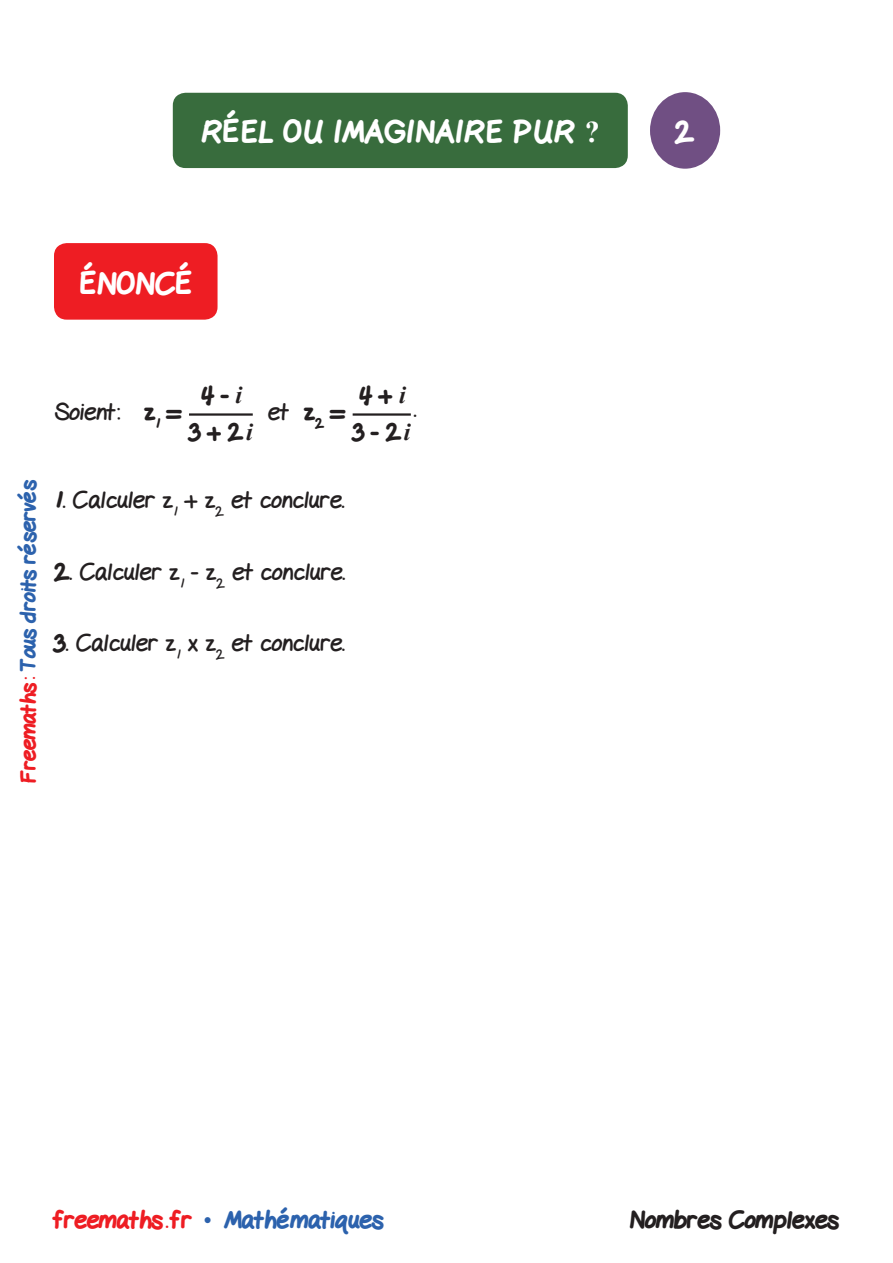
<style>
.page{position:relative;width:893px;height:1263px;background:#fff}
.page>*{position:absolute;margin:0;border:0;box-sizing:border-box;transform-origin:0 0}
.t1{font:800 30px "Gel Pen";letter-spacing:.02em;color:#fff}
.t2{font:24px "Gel Pen";color:#231f20}
.t3{font:800 24px/37.5px "Gel Pen";color:#231f20;text-align:center}
.t4{font:800 24px "Gel Pen";color:#2c62ad}
.t5{font:800 21px "Gel Pen";letter-spacing:-.01em;color:#2c62ad}
.s1{font-family:"Times New Roman";font-weight:700}
.s2{color:#ee1d23}
.s3{font-family:"Times New Roman";font-weight:700;font-style:italic}
.s4{font-weight:800}
.s5{font-family:"Times New Roman";font-weight:400}
</style>
<div class="page">
<div style="left:54px;top:243px;width:164px;height:77px;background:#ee1d23;border-radius:13px"></div>
<hr style="left:189px;top:413px;width:64px;height:3px;background:#231f20">
<hr style="left:353px;top:413px;width:58px;height:3px;background:#231f20">
<div style="left:173px;top:93px;width:455px;height:75px;background:#386c3d;border-radius:13px"></div>
<div style="left:650px;top:92px;width:70px;height:77px;background:#704f83;border-radius:50%"></div>
<p class="t1" style="left:201px;top:109px;width:401px">RÉEL OU IMAGINAIRE PUR <span class="s1">?</span></p>
<p class="t1" style="left:675px;top:109px;width:21px">2</p>
<p class="t1" style="left:80px;top:260px;width:114px">ÉNONCÉ</p>
<p class="t5" style="left:12px;top:783px;width:305px;rotate:-90deg"><span class="s2">Freemaths:</span> Tous droits réservés</p>
<p class="t3" style="left:189px;top:374px;width:65px">4 - <span class="s3">i<br></span>3 + 2<span class="s3">i</span></p>
<p class="t2" style="left:54px;top:392px;width:129px">Soient: <span class="s4">z</span><sub>1</sub> <span class="s4">=</span></p>
<p class="t3" style="left:353px;top:374px;width:59px;text-align:left">4 + <span class="s3">i<br></span>3 - 2<span class="s3">i</span></p>
<p class="t2" style="left:268px;top:392px;width:79px">et <span class="s4">z</span><sub>2</sub> <span class="s4">=</span></p>
<p class="t2" style="left:414px;top:389px;width:4px">.</p>
<p class="t2" style="left:54px;top:480px;width:292px"><span class="s4">1.</span> Calculer z<sub>1</sub> + z<sub>2</sub> et conclure.</p>
<p class="t2" style="left:54px;top:552px;width:292px"><span class="s4">2.</span> Calculer z<sub>1</sub> - z<sub>2</sub> et conclure.</p>
<p class="t2" style="left:54px;top:623px;width:292px"><span class="s4">3.</span> Calculer z<sub>1</sub> x z<sub>2</sub> et conclure.</p>
<p class="t4" style="left:54px;top:1201px;width:331px"><span class="s2">freemaths . fr</span> <span class="s5">•</span> Mathématiques</p>
<p class="t3" style="left:629px;top:1199px;width:211px">Nombres Complexes</p>
</div>
